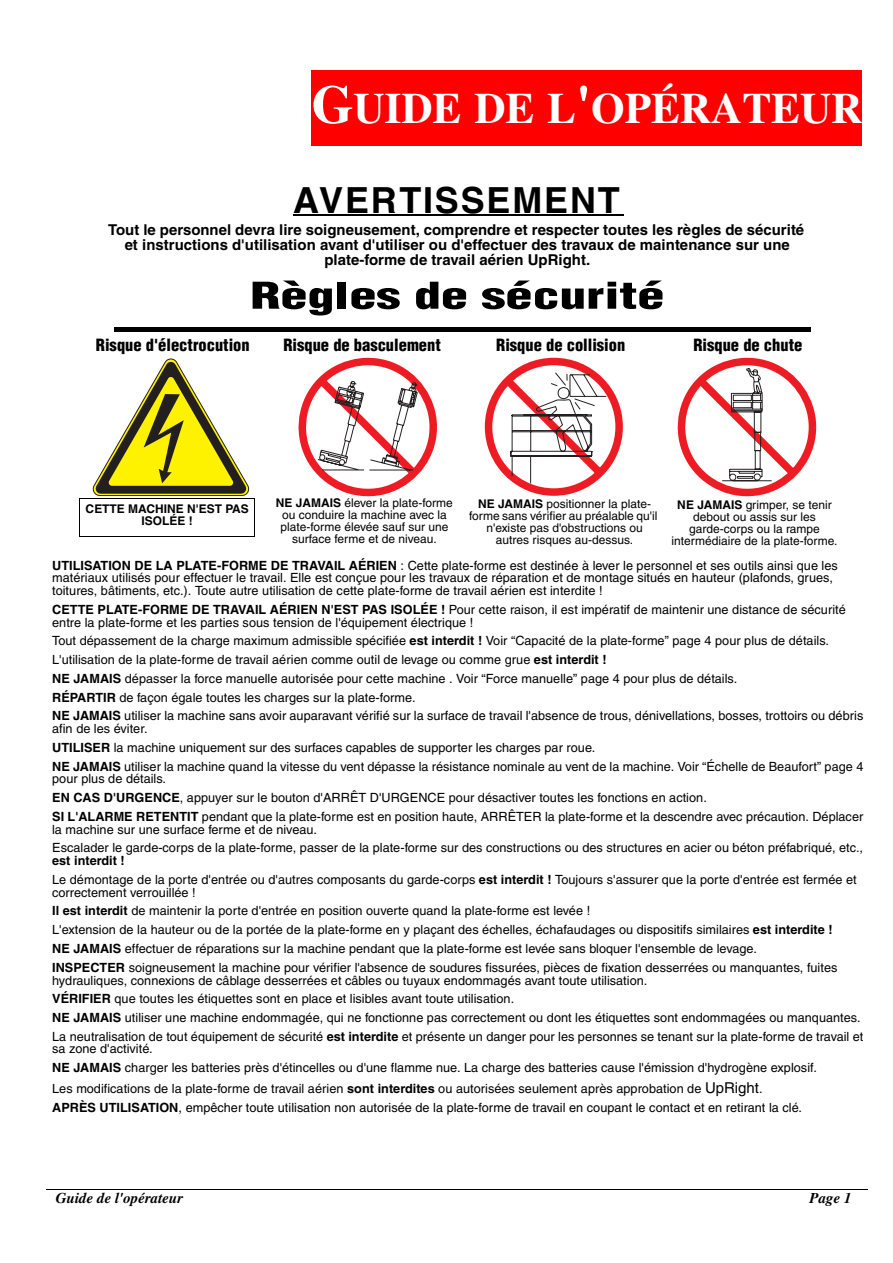
<style>
.page{position:relative;width:893px;height:1263px;background:#fff}
.page>*{position:absolute;margin:0;border:0;box-sizing:border-box;transform-origin:0 0}
.t1{font:700 43.2px "Times";color:#fff}
.t2{font:900 condensed 36px "Helvetica";color:#000;scale:1.5 1}
.t3{font:700 36px "Helvetica";letter-spacing:.05em;color:#000}
.t4{font:900 condensed 16.5px "Helvetica";color:#000}
.t5{font:700 15px/15px "Helvetica";letter-spacing:.005em;color:#000;text-align:center}
.t6{font:italic 700 15px "Times";color:#000}
.t7{font:12.75px/18.8px "Helvetica";letter-spacing:.005em;color:#000}
.t8{font:12px/12px "Helvetica";color:#000;text-align:center}
.t9{font:700 12px/12px "Helvetica";color:#000;text-align:center}
.s1{font-size:54px}
.s2{font-weight:700}
.s3{font-size:15px}
</style>
<div class="page">
<hr style="left:46px;top:1189px;width:822px;height:1px;background:#000">
<hr style="left:117px;top:327px;width:693px;height:4px;background:#000">
<div style="left:311px;top:70px;width:551px;height:75px;background:#f00"></div>
<hr style="left:293px;top:214px;width:330px;height:2px;background:#000">
<svg style="left:299px;top:358px;width:138px;height:138px"></svg>
<svg style="left:678px;top:358px;width:138px;height:138px"></svg>
<svg style="left:485px;top:358px;width:138px;height:138px"></svg>
<svg style="left:93px;top:359px;width:156px;height:137px"></svg>
<hr style="left:80px;top:498px;width:175px;height:1px;background:#000">
<hr style="left:254px;top:499px;width:1px;height:38px;background:#000">
<hr style="left:79px;top:536px;width:176px;height:1px;background:#000">
<hr style="left:79px;top:498px;width:1px;height:38px;background:#000">
<h1 class="t1" style="left:311px;top:93px;width:552px"><span class="s1">G</span>UIDE DE L<span class="s1">'</span>OPÉRATEUR</h1>
<h2 class="t3" style="left:293px;top:187px;width:328px">AVERTISSEMENT</h2>
<p class="t5" style="left:108px;top:223px;width:698px">Tout le personnel devra lire soigneusement, comprendre et respecter toutes les règles de sécurité et instructions d'utilisation avant d'utiliser ou d'effectuer des travaux de maintenance sur une plate-forme de travail aérien UpRight.</p>
<h2 class="t2" style="left:250px;top:282px;width:277px">Règles de sécurité</h2>
<p class="t4" style="left:96px;top:338px;width:155px">Risque d'électrocution</p>
<p class="t4" style="left:283px;top:338px;width:159px">Risque de basculement</p>
<p class="t4" style="left:496px;top:338px;width:131px">Risque de collision</p>
<p class="t4" style="left:693px;top:338px;width:110px">Risque de chute</p>
<p class="t9" style="left:86px;top:504px;width:165px">CETTE MACHINE N'EST PAS<br>ISOLÉE !</p>
<p class="t8" style="left:276px;top:498px;width:178px"><span class="s2">NE JAMAIS</span> élever la plate-forme ou conduire la machine avec la plate-forme élevée sauf sur une surface ferme et de niveau.</p>
<p class="t8" style="left:671px;top:500px;width:168px"><span class="s2">NE JAMAIS</span> grimper, se tenir debout ou assis sur les garde-corps ou la rampe intermédiaire de la plate-forme.</p>
<p class="t8" style="left:469px;top:498px;width:190px"><span class="s2">NE JAMAIS</span> positionner la plate&shy;forme sans vérifier au préalable qu'il n'existe pas d'obstructions ou autres risques au-dessus.</p>
<p class="t7" style="left:52px;top:560px;width:787px;line-height:12.8px"><span class="s2">UTILISATION DE LA PLATE-FORME DE TRAVAIL AÉRIEN</span> : Cette plate-forme est destinée à lever le personnel et ses outils ainsi que les matériaux utilisés pour effectuer le travail. Elle est conçue pour les travaux de réparation et de montage situés en hauteur (plafonds, grues, toitures, bâtiments, etc.). Toute autre utilisation de cette plate-forme de travail aérien est interdite !</p>
<p class="t7" style="left:52px;top:604px;width:795px;line-height:12.8px"><span class="s2">CETTE PLATE-FORME DE TRAVAIL AÉRIEN N'EST PAS ISOLÉE !</span> Pour cette raison, il est impératif de maintenir une distance de sécurité entre la plate-forme et les parties sous tension de l'équipement électrique !</p>
<p class="t7" style="left:52px;top:633px;width:813px">Tout dépassement de la charge maximum admissible spécifiée <span class="s2">est interdit !</span> Voir “Capacité de la plate-forme” page 4 pour plus de détails.<br>L'utilisation de la plate-forme de travail aérien comme outil de levage ou comme grue <span class="s2">est interdit !<br>NE JAMAIS</span> dépasser la force manuelle autorisée pour cette machine . Voir “Force manuelle” page 4 pour plus de détails.<br><span class="s2">RÉPARTIR</span> de façon égale toutes les charges sur la plate-forme.<br><span class="s2">NE JAMAIS</span> utiliser la machine sans avoir auparavant vérifié sur la surface de travail l'absence de trous, dénivellations, bosses, trottoirs ou débris</p>
<p class="t7" style="left:52px;top:721px;width:813px">afin de les éviter.<br><span class="s2">UTILISER</span> la machine uniquement sur des surfaces capables de supporter les charges par roue.<br><span class="s2">NE JAMAIS</span> utiliser la machine quand la vitesse du vent dépasse la résistance nominale au vent de la machine. Voir “Échelle de Beaufort” page 4</p>
<p class="t7" style="left:52px;top:771px;width:812px">pour plus de détails.<br><span class="s2">EN CAS D'URGENCE</span>, appuyer sur le bouton d'ARRÊT D'URGENCE pour désactiver toutes les fonctions en action.<br><span class="s2">SI L'ALARME RETENTIT</span> pendant que la plate-forme est en position haute, ARRÊTER la plate-forme et la descendre avec précaution. Déplacer</p>
<p class="t7" style="left:52px;top:821px;width:812px">la machine sur une surface ferme et de niveau.<br>Escalader le garde-corps de la plate-forme, passer de la plate-forme sur des constructions ou des structures en acier ou béton préfabriqué, etc.,</p>
<p class="t7" style="left:52px;top:853px;width:806px"><span class="s2">est interdit !<br></span>Le démontage de la porte d'entrée ou d'autres composants du garde-corps <span class="s2">est interdit !</span> Toujours s'assurer que la porte d'entrée est fermée et</p>
<p class="t7" style="left:52px;top:884px;width:787px">correctement verrouillée !<br><span class="s2">Il est interdit</span> de maintenir la porte d'entrée en position ouverte quand la plate-forme est levée !<br>L'extension de la hauteur ou de la portée de la plate-forme en y plaçant des échelles, échafaudages ou dispositifs similaires <span class="s2">est interdite !<br>NE JAMAIS</span> effectuer de réparations sur la machine pendant que la plate-forme est levée sans bloquer l'ensemble de levage.<br><span class="s2">INSPECTER</span> soigneusement la machine pour vérifier l'absence de soudures fissurées, pièces de fixation desserrées ou manquantes, fuites</p>
<p class="t7" style="left:52px;top:972px;width:813px">hydrauliques, connexions de câblage desserrées et câbles ou tuyaux endommagés avant toute utilisation.<br><span class="s2">VÉRIFIER</span> que toutes les étiquettes sont en place et lisibles avant toute utilisation.<br><span class="s2">NE JAMAIS</span> utiliser une machine endommagée, qui ne fonctionne pas correctement ou dont les étiquettes sont endommagées ou manquantes.<br>La neutralisation de tout équipement de sécurité <span class="s2">est interdite</span> et présente un danger pour les personnes se tenant sur la plate-forme de travail et</p>
<p class="t7" style="left:52px;top:1041px;width:766px">sa zone d'activité.<br><span class="s2">NE JAMAIS</span> charger les batteries près d'étincelles ou d'une flamme nue. La charge des batteries cause l'émission d'hydrogène explosif.</p>
<p class="t7" style="left:52px;top:1080px;width:751px;line-height:19.5px">Les modifications de la plate-forme de travail aérien <span class="s2">sont interdites</span> ou autorisées seulement après approbation de <span class="s3">UpRight</span>.<br><span class="s2">APRÈS UTILISATION</span>, empêcher toute utilisation non autorisée de la plate-forme de travail en coupant le contact et en retirant la clé.</p>
<p class="t6" style="left:56px;top:1193px;width:129px">Guide de l'opérateur</p>
<p class="t6" style="left:809px;top:1193px;width:44px">Page 1</p>
</div>
